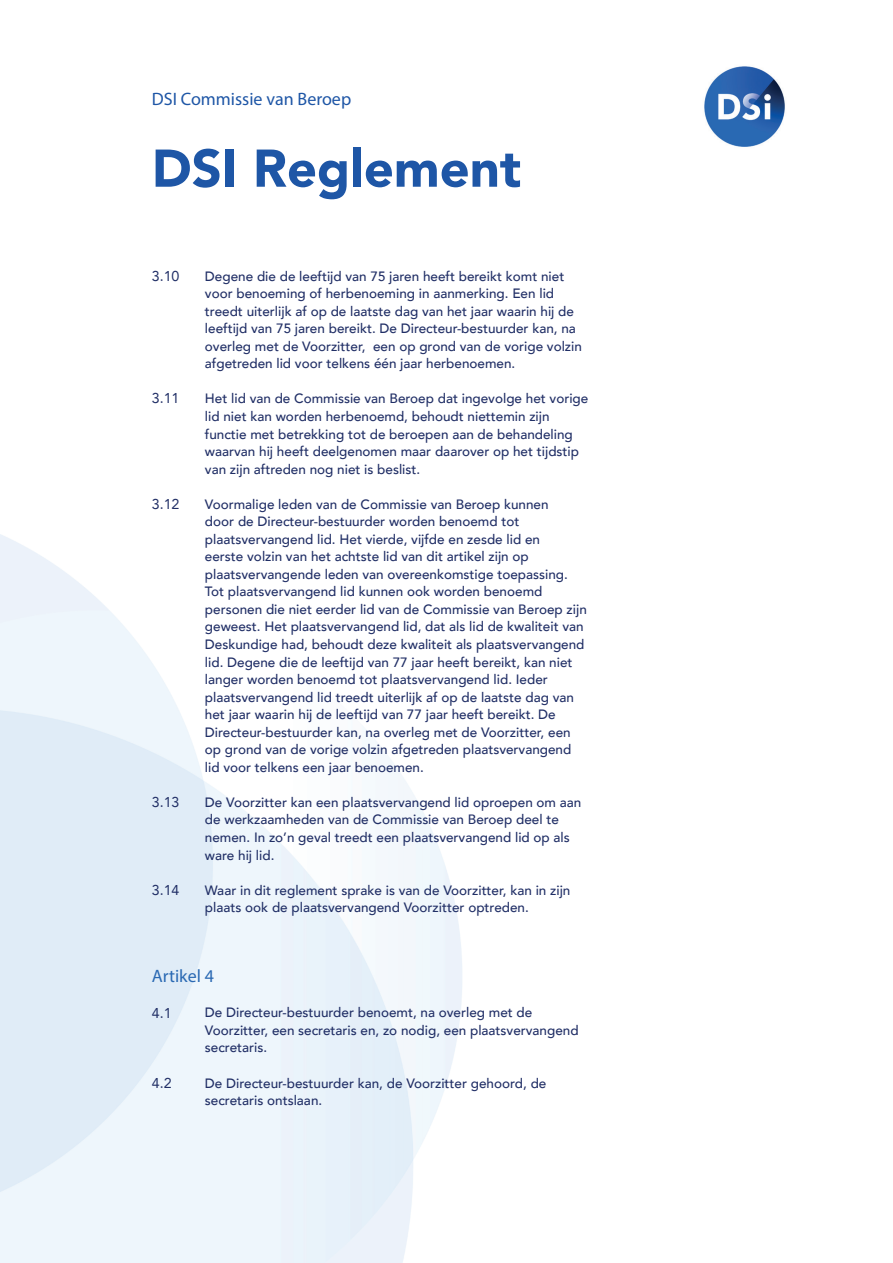
<style>
.page{position:relative;width:893px;height:1263px;background:#fff}
.page>*{position:absolute;margin:0;border:0;box-sizing:border-box;transform-origin:0 0}
.t1{font:900 52.5px "Avenir LT";color:#1e56a6}
.t2{font:18px "Myriad Pro";color:#1e56a6}
.t3{font:18px "Myriad Pro";color:#2a69b3}
.t4{font:14.25px "Avenir LT";color:#212f66}
.t5{font:500 13.5px/17.5px "Avenir";color:#212f66}
</style>
<div class="page">
<img style="left:704px;top:66px;width:81px;height:81px">
<h2 class="t2" style="left:152px;top:88px;width:201px">DSI Commissie van Beroep</h2>
<h1 class="t1" style="left:152px;top:137px;width:371px">DSI Reglement</h1>
<p class="t4" style="left:152px;top:267px;width:29px">3.10</p>
<p class="t4" style="left:152px;top:390px;width:29px">3.11</p>
<p class="t4" style="left:152px;top:495px;width:29px">3.12</p>
<p class="t4" style="left:152px;top:794px;width:29px">3.13</p>
<p class="t4" style="left:152px;top:881px;width:29px">3.14</p>
<p class="t5" style="left:205px;top:266px;width:378px">Degene die de leeftijd van 75 jaren heeft bereikt komt niet voor benoeming of herbenoeming in aanmerking. Een lid treedt uiterlijk af op de laatste dag van het jaar waarin hij de leeftijd van 75 jaren bereikt. De Directeur-bestuurder kan, na overleg met de Voorzitter, een op grond van de vorige volzin afgetreden lid voor telkens één jaar herbenoemen.</p>
<p class="t5" style="left:205px;top:389px;width:385px">Het lid van de Commissie van Beroep dat ingevolge het vorige lid niet kan worden herbenoemd, behoudt niettemin zijn functie met betrekking tot de beroepen aan de behandeling waarvan hij heeft deelgenomen maar daarover op het tijdstip van zijn aftreden nog niet is beslist.</p>
<p class="t5" style="left:205px;top:494px;width:383px">Voormalige leden van de Commissie van Beroep kunnen<br>door de Directeur-bestuurder worden benoemd tot plaatsvervangend lid. Het vierde, vijfde en zesde lid en<br>eerste volzin van het achtste lid van dit artikel zijn op plaatsvervangende leden van overeenkomstige toepassing.<br>Tot plaatsvervangend lid kunnen ook worden benoemd personen die niet eerder lid van de Commissie van Beroep zijn geweest. Het plaatsvervangend lid, dat als lid de kwaliteit van Deskundige had, behoudt deze kwaliteit als plaatsvervangend lid. Degene die de leeftijd van 77 jaar heeft bereikt, kan niet langer worden benoemd tot plaatsvervangend lid. Ieder plaatsvervangend lid treedt uiterlijk af op de laatste dag van het jaar waarin hij de leeftijd van 77 jaar heeft bereikt. De Directeur-bestuurder kan, na overleg met de Voorzitter, een op grond van de vorige volzin afgetreden plaatsvervangend lid voor telkens een jaar benoemen.</p>
<p class="t5" style="left:205px;top:793px;width:378px">De Voorzitter kan een plaatsvervangend lid oproepen om aan de werkzaamheden van de Commissie van Beroep deel te nemen. In zo’n geval treedt een plaatsvervangend lid op als ware hij lid.</p>
<p class="t5" style="left:205px;top:880px;width:367px">Waar in dit reglement sprake is van de Voorzitter, kan in zijn plaats ook de plaatsvervangend Voorzitter optreden.</p>
<h2 class="t3" style="left:152px;top:965px;width:64px">Artikel 4</h2>
<p class="t4" style="left:152px;top:1004px;width:21px">4.1</p>
<p class="t5" style="left:205px;top:1003px;width:375px">De Directeur-bestuurder benoemt, na overleg met de<br>Voorzitter, een secretaris en, zo nodig, een plaatsvervangend secretaris.</p>
<p class="t5" style="left:205px;top:1073px;width:343px">De Directeur-bestuurder kan, de Voorzitter gehoord, de secretaris ontslaan.</p>
<p class="t4" style="left:152px;top:1074px;width:21px">4.2</p>
</div>
